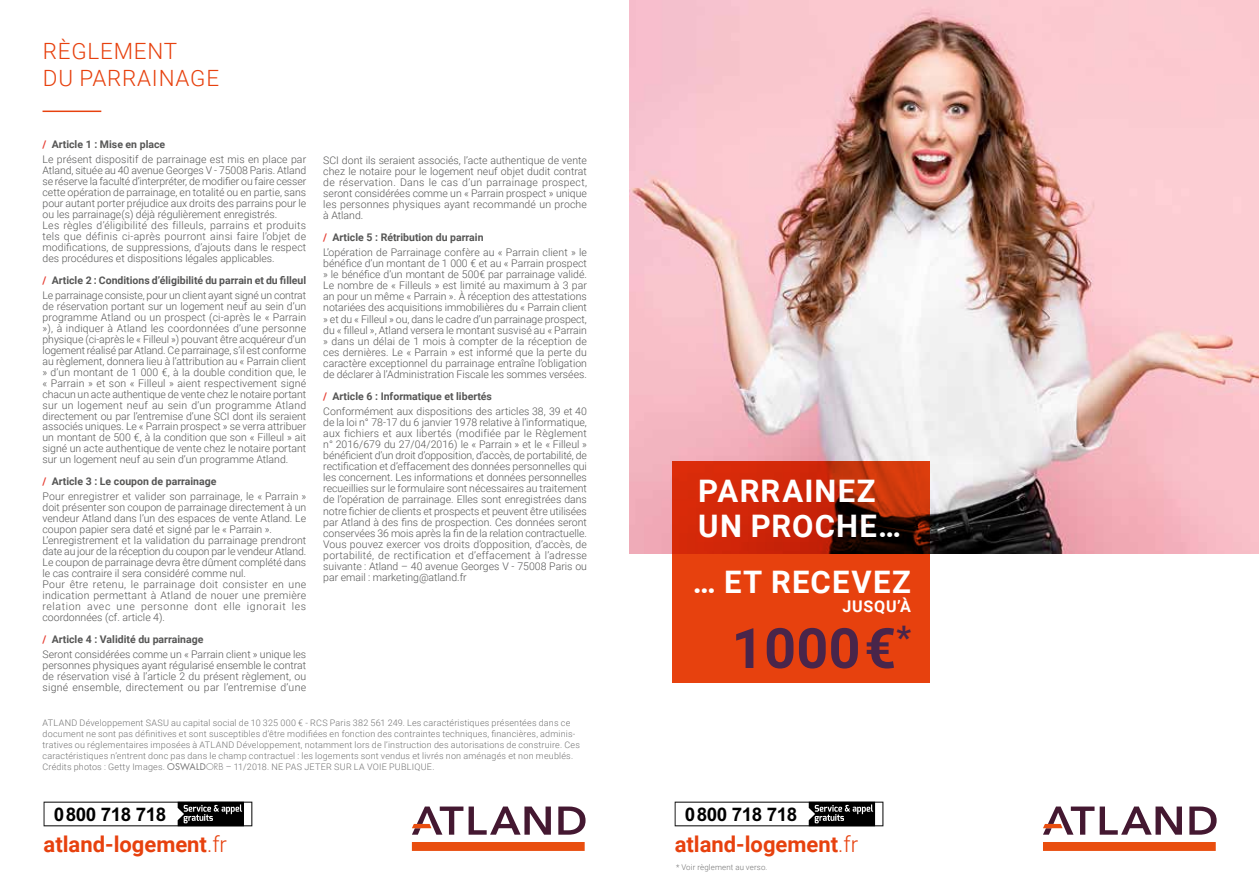
<style>
.page{position:relative;width:1259px;height:893px;background:#fff}
.page>*{position:absolute;margin:0;border:0;box-sizing:border-box;transform-origin:0 0}
.t1{font:700 55.65px "Roboto";color:#49254a}
.t2{font:700 31.05px/34.3px "Roboto";letter-spacing:.04em;color:#fff}
.t3{font:300 22.35px/26.8px "Roboto";letter-spacing:.035em;color:#e7410e}
.t4{font:700 22.05px "Roboto";color:#e7410e}
.t5{font:700 18.75px "Arial";letter-spacing:-.02em;color:#000}
.t6{font:700 16.05px "Roboto";letter-spacing:.045em;color:#fff}
.t7{font:300 10.5px/10.9px "Roboto";color:#565655}
.t8{font:700 10.5px/15.1px "Roboto";color:#565655}
.t9{font:300 9px/10.8px "Roboto";letter-spacing:.02em;color:#737373}
.t10{font:300 7.8px "Roboto";letter-spacing:.02em;color:#737373}
.s1{font-weight:700;color:#e63c31}
.s2{font-weight:700}
.s3{color:#e63c31}
.s4{font-weight:300}
.s5{font-family:"Futura Std";font-weight:400}
.s6{font-family:"Futura Std"}
</style>
<div class="page">
<hr style="left:43px;top:111px;width:58px;height:1px;background:#e7410e">
<img style="left:629px;top:0;width:630px;height:554px">
<svg style="left:1189px;top:806px;width:27px;height:29px"></svg>
<svg style="left:1043px;top:806px;width:139px;height:29px"></svg>
<div style="left:1043px;top:842px;width:172px;height:9px;background:#e94e0f"></div>
<svg style="left:558px;top:806px;width:27px;height:29px"></svg>
<svg style="left:412px;top:806px;width:139px;height:29px"></svg>
<div style="left:412px;top:842px;width:172px;height:9px;background:#e94e0f"></div>
<svg style="left:674px;top:802px;width:209px;height:24px"></svg>
<svg style="left:44px;top:802px;width:208px;height:24px"></svg>
<svg style="left:672px;top:462px;width:257px;height:221px;background:#cf340b"></svg>
<h3 class="t3" style="left:43px;top:37px;width:178px">RÈGLEMENT<br>DU PARRAINAGE</h3>
<p class="t7" style="left:43px;top:136px;width:265px;line-height:15.1px"><span class="s1">/</span> <span class="s2">Article 1 : Mise en place<br></span>Le présent dispositif de parrainage est mis en place par</p>
<p class="t7" style="left:43px;top:165px;width:265px">Atland, située au 40 avenue Georges V - 75008 Paris. Atland se réserve la faculté d’interpréter, de modifier ou faire cesser cette opération de parrainage, en totalité ou en partie, sans pour autant porter préjudice aux droits des parrains pour le ou les parrainage(s) déjà régulièrement enregistrés.<br>Les règles d’éligibilité des filleuls, parrains et produits tels que définis ci-après pourront ainsi faire l’objet de modifications, de suppressions, d’ajouts dans le respect des procédures et dispositions légales applicables.</p>
<p class="t8" style="left:43px;top:272px;width:265px"><span class="s3">/</span> Article 2 : Conditions d’éligibilité du parrain et du filleul<br><span class="s4">Le parrainage consiste, pour un client ayant signé un contrat</span></p>
<p class="t7" style="left:43px;top:300px;width:265px;text-align:justify">de réservation portant sur un logement neuf au sein d’un programme Atland ou un prospect (ci-après le « Parrain »), à indiquer à Atland les coordonnées d’une personne physique (ci-après le « Filleul ») pouvant être acquéreur d’un logement réalisé par Atland. Ce parrainage, s’il est conforme au règlement, donnera lieu à l’attribution au « Parrain client » d’un montant de 1 000 €, à la double condition que, le « Parrain » et son « Filleul » aient respectivement signé chacun un acte authentique de vente chez le notaire portant sur un logement neuf au sein d’un programme Atland directement ou par l’entremise d’une SCI dont ils seraient associés uniques. Le « Parrain prospect » se verra attribuer un montant de 500 €, à la condition que son « Filleul » ait signé un acte authentique de vente chez le notaire portant sur un logement neuf au sein d’un programme Atland.</p>
<p class="t7" style="left:43px;top:474px;width:265px;line-height:15.1px"><span class="s1">/</span> <span class="s2">Article 3 : Le coupon de parrainage<br></span>Pour enregistrer et valider son parrainage, le « Parrain »</p>
<p class="t7" style="left:43px;top:502px;width:265px">doit présenter son coupon de parrainage directement à un vendeur Atland dans l’un des espaces de vente Atland. Le coupon papier sera daté et signé par le « Parrain ».<br>L’enregistrement et la validation du parrainage prendront date au jour de la réception du coupon par le vendeur Atland.<br>Le coupon de parrainage devra être dûment complété dans le cas contraire il sera considéré comme nul.<br>Pour être retenu, le parrainage doit consister en une indication permettant à Atland de nouer une première relation avec une personne dont elle ignorait les coordonnées (cf. article 4).</p>
<p class="t7" style="left:43px;top:631px;width:265px;line-height:15.1px"><span class="s1">/</span> <span class="s2">Article 4 : Validité du parrainage<br></span>Seront considérées comme un « Parrain client » unique les</p>
<p class="t7" style="left:43px;top:659px;width:265px;text-align:justify">personnes physiques ayant régularisé ensemble le contrat de réservation visé à l’article 2 du présent règlement, ou signé ensemble, directement ou par l’entremise d’une</p>
<p class="t7" style="left:323px;top:154px;width:265px;text-align:justify">SCI dont ils seraient associés, l’acte authentique de vente chez le notaire pour le logement neuf objet dudit contrat de réservation. Dans le cas d’un parrainage prospect, seront considérées comme un « Parrain prospect » unique les personnes physiques ayant recommandé un proche à Atland.</p>
<p class="t7" style="left:323px;top:229px;width:265px;line-height:15.3px"><span class="s1">/</span> <span class="s2">Article 5 : Rétribution du parrain<br></span>L’opération de Parrainage confère au « Parrain client » le</p>
<p class="t7" style="left:323px;top:258px;width:265px;text-align:justify">bénéfice d’un montant de 1 000 € et au « Parrain prospect » le bénéfice d’un montant de 500€ par parrainage validé.<br>Le nombre de « Filleuls » est limité au maximum à 3 par an pour un même « Parrain ». À réception des attestations notariées des acquisitions immobilières du « Parrain client » et du « Filleul » ou, dans le cadre d’un parrainage prospect, du « filleul », Atland versera le montant susvisé au « Parrain » dans un délai de 1 mois à compter de la réception de ces dernières. Le « Parrain » est informé que la perte du caractère exceptionnel du parrainage entraîne l’obligation de déclarer à l’Administration Fiscale les sommes versées.</p>
<p class="t7" style="left:323px;top:388px;width:265px;line-height:15.3px"><span class="s1">/</span> <span class="s2">Article 6 : Informatique et libertés<br></span>Conformément aux dispositions des articles 38, 39 et 40</p>
<p class="t7" style="left:323px;top:416px;width:265px;text-align:justify">de la loi n° 78-17 du 6 janvier 1978 relative à l’informatique, aux fichiers et aux libertés (modifiée par le Règlement n° 2016/679 du 27/04/2016) le « Parrain » et le « Filleul » bénéficient d’un droit d’opposition, d’accès, de portabilité, de rectification et d’effacement des données personnelles qui les concernent. Les informations et données personnelles recueillies sur le formulaire sont nécessaires au traitement de l’opération de parrainage. Elles sont enregistrées dans notre fichier de clients et prospects et peuvent être utilisées par Atland à des fins de prospection. Ces données seront conservées 36 mois après la fin de la relation contractuelle.<br>Vous pouvez exercer vos droits d’opposition, d’accès, de portabilité, de rectification et d’effacement à l’adresse suivante : Atland – 40 avenue Georges V - 75008 Paris ou par email : marketing@atland.fr</p>
<p class="t9" style="left:43px;top:717px;width:539px">ATLAND Développement SASU au capital social de 10 325 000 € - RCS Paris 382 561 249. Les caractéristiques présentées dans ce document ne sont pas définitives et sont susceptibles d’être modifiées en fonction des contraintes techniques, financières, adminis&shy;tratives ou réglementaires imposées à ATLAND Développement, notamment lors de l’instruction des autorisations de construire. Ces caractéristiques n’entrent donc pas dans le champ contractuel : les logements sont vendus et livrés non aménagés et non meublés.<br>Crédits photos : Getty Images. <span class="s5">OSWALD</span><span class="s6">ORB</span> – 11/2018. NE PAS JETER SUR LA VOIE PUBLIQUE.</p>
<h2 class="t2" style="left:698px;top:473px;width:204px">PARRAINEZ<br>UN PROCHE…</h2>
<h2 class="t2" style="left:693px;top:564px;width:219px">… ET RECEVEZ</h2>
<h3 class="t6" style="left:842px;top:595px;width:70px">JUSQU’À</h3>
<h1 class="t1" style="left:731px;top:609px;width:181px">1000€<sup>*</sup></h1>
<h3 class="t5" style="left:54px;top:804px;width:114px">0800 718 718</h3>
<h3 class="t5" style="left:685px;top:804px;width:114px">0800 718 718</h3>
<h3 class="t4" style="left:44px;top:828px;width:185px">atland-logement<span class="s4">.fr</span></h3>
<h3 class="t4" style="left:674px;top:828px;width:185px">atland-logement<span class="s4">.fr</span></h3>
<p class="t10" style="left:676px;top:861px;width:93px">* Voir règlement au verso.</p>
</div>
